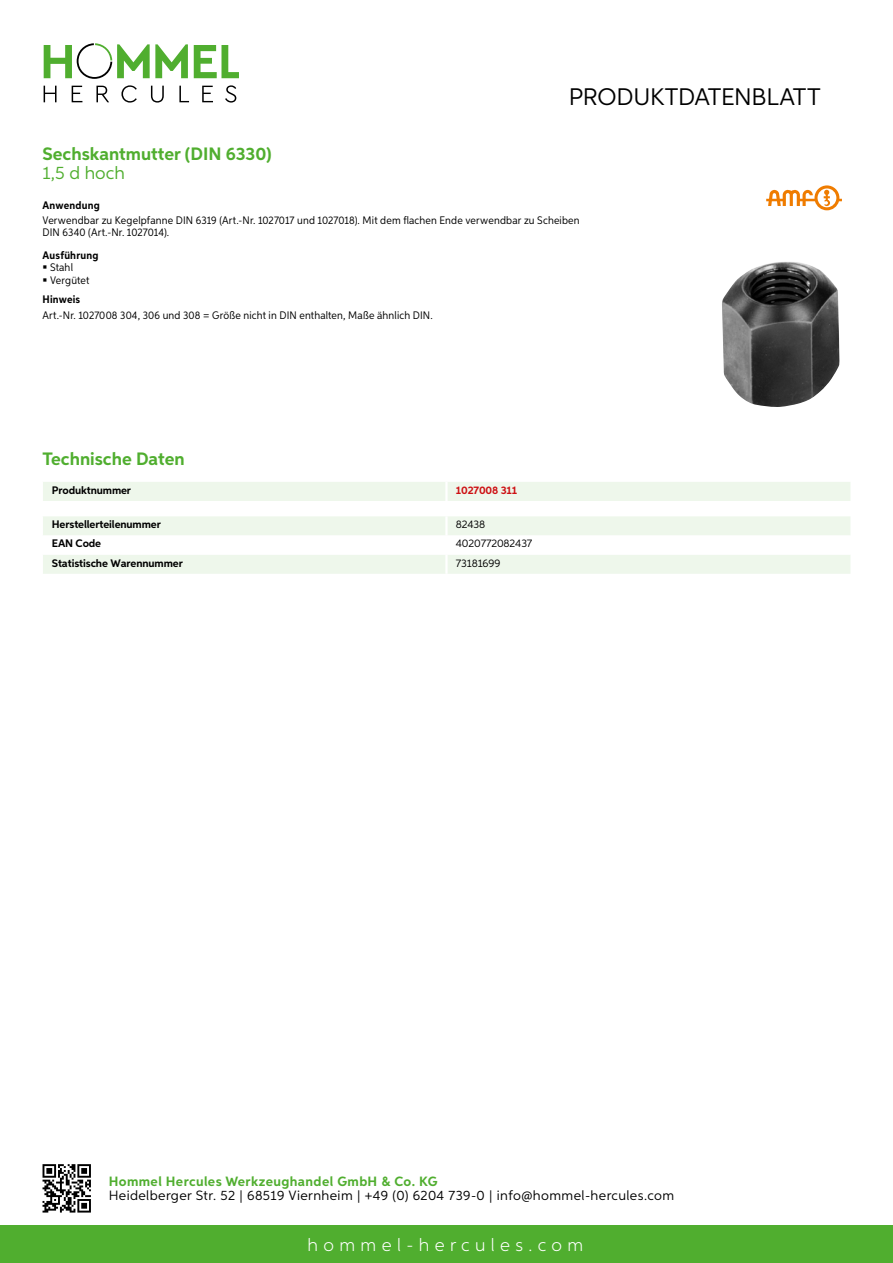
<style>
.page{position:relative;width:893px;height:1263px;background:#fff}
.page>*{position:absolute;margin:0;border:0;box-sizing:border-box;transform-origin:0 0}
.t1{font:24px "Aspira";letter-spacing:-.01em;color:#000}
.t2{font:700 18px "Aspira";color:#50ae2f}
.t3{font:300 18px "Aspira";letter-spacing:.3em;color:#fff}
.t4{font:18px "Aspira";color:#50ae2f}
.t5{font:13.5px "Aspira";letter-spacing:.03em;color:#000}
.t6{font:700 13.5px "Aspira";letter-spacing:.03em;color:#50ae2f}
.t7{font:10.95px/12px "Aspira Nar";letter-spacing:.015em;color:#000}
.t8{font:700 10.95px "Aspira";letter-spacing:-.01em;color:#000}
.t9{font:10.95px "Aspira";letter-spacing:-.01em;color:#000}
.t10{font:700 10.95px "Aspira Nar";letter-spacing:.02em;color:#000}
.t11{font:700 10.95px "Aspira";letter-spacing:-.01em;color:#cd1013}
</style>
<div class="page">
<div style="left:0;top:1226px;width:893px;height:37px;background:#50ae2f"></div>
<svg style="left:43px;top:1164px;width:48px;height:48px"></svg>
<svg style="left:194px;top:45px;width:45px;height:33px"></svg>
<svg style="left:44px;top:43px;width:144px;height:36px"></svg>
<svg style="left:44px;top:86px;width:13px;height:16px"></svg>
<svg style="left:72px;top:86px;width:10px;height:16px"></svg>
<svg style="left:96px;top:86px;width:13px;height:16px"></svg>
<svg style="left:121px;top:85px;width:16px;height:18px"></svg>
<svg style="left:151px;top:86px;width:13px;height:17px"></svg>
<svg style="left:179px;top:86px;width:10px;height:16px"></svg>
<svg style="left:202px;top:86px;width:11px;height:16px"></svg>
<svg style="left:225px;top:85px;width:11px;height:18px"></svg>
<div style="left:43px;top:482px;width:807px;height:19px;background:#eef7eb"></div>
<hr style="left:445px;top:482px;width:3px;height:19px;background:#fff">
<svg style="left:43px;top:516px;width:807px;height:58px"></svg>
<hr style="left:445px;top:555px;width:3px;height:19px;background:#fff">
<img style="left:722px;top:262px;width:118px;height:145px">
<svg style="left:766px;top:185px;width:76px;height:25px"></svg>
<h1 class="t1" style="left:569px;top:82px;width:253px">Produktdatenblatt</h1>
<h2 class="t2" style="left:43px;top:142px;width:230px">Sechskantmutter (DIN 6330)</h2>
<h2 class="t4" style="left:43px;top:162px;width:84px">1,5 d hoch</h2>
<p class="t10" style="left:43px;top:199px;width:59px">Anwendung</p>
<p class="t7" style="left:43px;top:214px;width:539px">Verwendbar zu Kegelpfanne DIN 6319 (Art.-Nr. 1027017 und 1027018). Mit dem flachen Ende verwendbar zu Scheiben<br>DIN 6340 (Art.-Nr. 1027014).</p>
<p class="t10" style="left:43px;top:248px;width:58px">Ausführung</p>
<p class="t7" style="left:50px;top:261px;width:41px;line-height:12.8px">Stahl<br>Vergütet</p>
<p class="t10" style="left:43px;top:293px;width:39px">Hinweis</p>
<p class="t7" style="left:43px;top:309px;width:392px">Art.-Nr. 1027008 304, 306 und 308 = Größe nicht in DIN enthalten, Maße ähnlich DIN.</p>
<h2 class="t2" style="left:43px;top:448px;width:144px">Technische Daten</h2>
<p class="t8" style="left:52px;top:483px;width:81px">Produktnummer</p>
<p class="t11" style="left:456px;top:483px;width:63px">1027008 311</p>
<p class="t8" style="left:52px;top:518px;width:111px">Herstellerteilenummer</p>
<p class="t9" style="left:456px;top:518px;width:31px">82438</p>
<p class="t8" style="left:52px;top:537px;width:51px">EAN Code</p>
<p class="t9" style="left:456px;top:537px;width:78px">4020772082437</p>
<p class="t8" style="left:52px;top:556px;width:132px">Statistische Warennummer</p>
<p class="t9" style="left:456px;top:556px;width:46px">73181699</p>
<p class="t6" style="left:109px;top:1172px;width:330px">Hommel Hercules Werkzeughandel GmbH &amp; Co. KG</p>
<p class="t5" style="left:109px;top:1187px;width:567px">Heidelberger Str. 52 | 68519 Viernheim | +49 (0) 6204 739-0 | info@hommel-hercules.com</p>
<h2 class="t3" style="left:307px;top:1234px;width:277px">hommel-hercules.com</h2>
</div>
